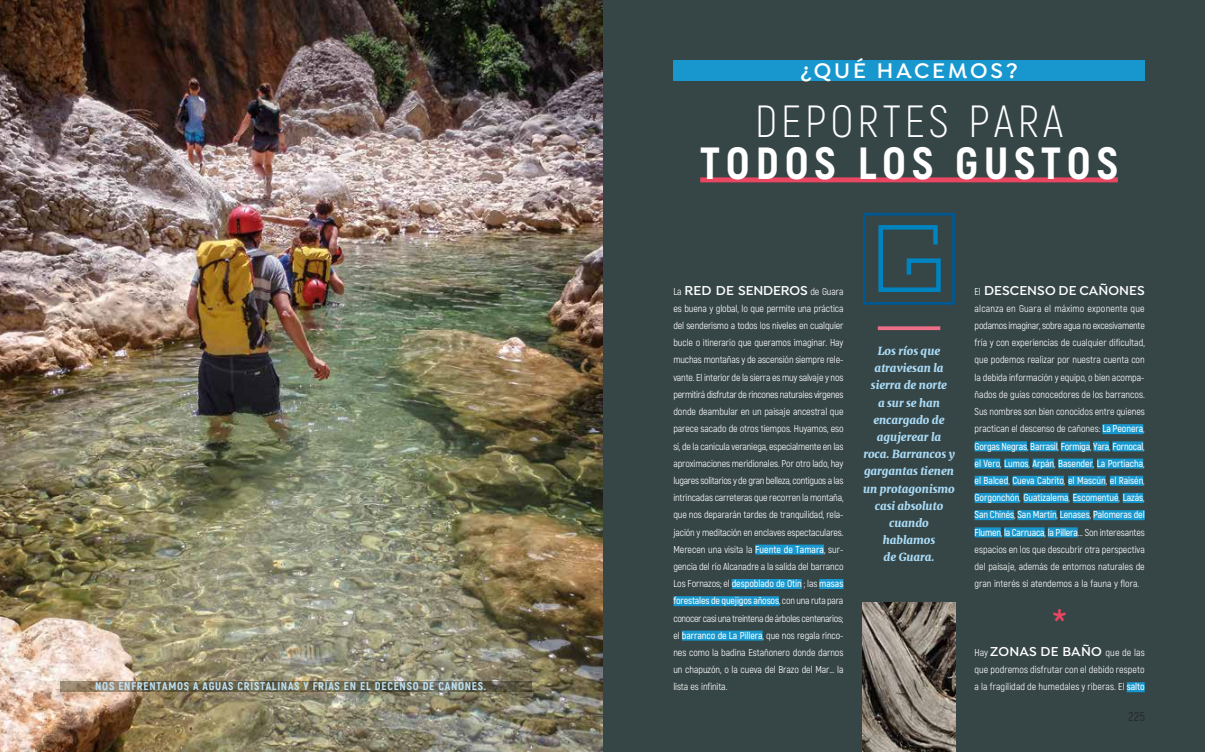
<style>
.page{position:relative;width:1205px;height:752px;background:#fff}
.page>*{position:absolute;margin:0;border:0;box-sizing:border-box;transform-origin:0 0}
.t1{font:800 45px "Akrobat";letter-spacing:.13em;color:#fff}
.t2{font:300 45px "Akrobat";letter-spacing:.09em;color:#fff}
.t3{font:600 22.5px "Isidora";letter-spacing:.13em;color:#fff}
.t4{font:600 13.75px "Isidora";letter-spacing:.005em;color:#fff}
.t5{font:300 12.5px "Akrobat";color:#1d1d1b}
.t6{font:italic 900 11.25px/17.2px "Merriweather";color:#aadbf6;text-align:center}
.t7{font:800 11.25px "Akrobat";letter-spacing:.065em;color:#bfe3f8}
.t8{font:10px/17.2px "Akrobat";color:#fff;text-align:justify}
.s1{font-family:"Akrobat";font-weight:400;font-size:10px}
.s2{font-weight:600}
.s3{font-family:"Isidora";font-weight:600;font-size:13.75px}
</style>
<div class="page">
<div style="left:602px;top:0;width:603px;height:751px;background:#364546"></div>
<div style="left:673px;top:60px;width:471px;height:21px;background:#1797cd"></div>
<div style="left:700px;top:177px;width:418px;height:5px;background:#e94662"></div>
<div style="left:755px;top:544px;width:69px;height:10px;background:#1797cd"></div>
<div style="left:732px;top:578px;width:70px;height:10px;background:#1797cd"></div>
<div style="left:819px;top:578px;width:24px;height:10px;background:#1797cd"></div>
<div style="left:673px;top:596px;width:106px;height:10px;background:#1797cd"></div>
<div style="left:682px;top:630px;width:80px;height:10px;background:#1797cd"></div>
<div style="left:1102px;top:424px;width:41px;height:10px;background:#1797cd"></div>
<div style="left:974px;top:441px;width:53px;height:10px;background:#1797cd"></div>
<div style="left:1030px;top:441px;width:27px;height:10px;background:#1797cd"></div>
<div style="left:1061px;top:441px;width:29px;height:10px;background:#1797cd"></div>
<div style="left:1093px;top:441px;width:16px;height:10px;background:#1797cd"></div>
<div style="left:1112px;top:441px;width:31px;height:10px;background:#1797cd"></div>
<div style="left:974px;top:458px;width:26px;height:10px;background:#1797cd"></div>
<div style="left:1004px;top:458px;width:24px;height:10px;background:#1797cd"></div>
<div style="left:1032px;top:458px;width:22px;height:10px;background:#1797cd"></div>
<div style="left:1058px;top:458px;width:35px;height:10px;background:#1797cd"></div>
<div style="left:1097px;top:458px;width:46px;height:10px;background:#1797cd"></div>
<div style="left:974px;top:475px;width:34px;height:10px;background:#1797cd"></div>
<div style="left:1012px;top:475px;width:52px;height:10px;background:#1797cd"></div>
<div style="left:1068px;top:475px;width:37px;height:10px;background:#1797cd"></div>
<div style="left:1110px;top:475px;width:33px;height:10px;background:#1797cd"></div>
<div style="left:974px;top:492px;width:45px;height:10px;background:#1797cd"></div>
<div style="left:1023px;top:492px;width:45px;height:10px;background:#1797cd"></div>
<div style="left:1073px;top:492px;width:45px;height:10px;background:#1797cd"></div>
<div style="left:1122px;top:492px;width:21px;height:10px;background:#1797cd"></div>
<div style="left:974px;top:510px;width:40px;height:10px;background:#1797cd"></div>
<div style="left:1017px;top:510px;width:39px;height:10px;background:#1797cd"></div>
<div style="left:1060px;top:510px;width:29px;height:10px;background:#1797cd"></div>
<div style="left:1093px;top:510px;width:51px;height:10px;background:#1797cd"></div>
<div style="left:974px;top:527px;width:27px;height:10px;background:#1797cd"></div>
<div style="left:1004px;top:527px;width:40px;height:10px;background:#1797cd"></div>
<div style="left:1048px;top:527px;width:30px;height:10px;background:#1797cd"></div>
<div style="left:1127px;top:681px;width:17px;height:10px;background:#1797cd"></div>
<div style="left:863px;top:213px;width:92px;height:91px;border:3px solid #005892"></div>
<svg style="left:878px;top:225px;width:63px;height:67px"></svg>
<img style="left:0;top:0;width:602px;height:751px">
<img style="left:863px;top:602px;width:92px;height:149px">
<svg style="left:60px;top:680px;width:471px;height:11px;background:#716952"></svg>
<svg style="left:878px;top:326px;width:62px;height:4px"></svg>
<h2 class="t3" style="left:800px;top:58px;width:219px">¿QUÉ HACEMOS?</h2>
<h1 class="t2" style="left:755px;top:95px;width:310px">DEPORTES PARA</h1>
<h1 class="t1" style="left:700px;top:134px;width:419px">TODOS LOS GUSTOS</h1>
<h3 class="t4" style="left:974px;top:282px;width:172px"><span class="s1">El</span> DESCENSO DE CAÑONES</h3>
<p class="t8" style="left:974px;top:299px;width:172px">alcanza en Guara el máximo exponente que podamos imaginar, sobre agua no excesivamente fría y con experiencias de cualquier dificultad, que podemos realizar por nuestra cuenta con la debida información y equipo, o bien acompa&shy;ñados de guías conocedores de los barrancos.<br>Sus nombres son bien conocidos entre quienes practican el descenso de cañones: <span class="s2">La Peonera</span>, <span class="s2">Gorgas Negras</span>, <span class="s2">Barrasil</span>, <span class="s2">Formiga</span>, <span class="s2">Yara</span>, <span class="s2">Fornocal</span>, <span class="s2">el Vero</span>, <span class="s2">Lumos</span>, <span class="s2">Arpán</span>, <span class="s2">Basender</span>, <span class="s2">La Portiacha</span>, <span class="s2">el Balced</span>, <span class="s2">Cueva Cabrito</span>, <span class="s2">el Mascún</span>, <span class="s2">el Raisén</span>, <span class="s2">Gorgonchón</span>, <span class="s2">Guatizalema</span>, <span class="s2">Escomentué</span>, <span class="s2">Lazás</span>, <span class="s2">San Chinés</span>, <span class="s2">San Martín</span>, <span class="s2">Lenases</span>, <span class="s2">Palomeras del Flumen</span>, <span class="s2">la Carruaca</span>, <span class="s2">la Pillera</span>... Son interesantes espacios en los que descubrir otra perspectiva del paisaje, además de entornos naturales de gran interés si atendemos a la fauna y flora.</p>
<h3 class="t4" style="left:673px;top:282px;width:172px"><span class="s1">La</span> RED DE SENDEROS <span class="s1">de Guara</span></h3>
<p class="t8" style="left:673px;top:299px;width:172px">es buena y global, lo que permite una práctica del senderismo a todos los niveles en cualquier bucle o itinerario que queramos imaginar. Hay muchas montañas y de ascensión siempre rele&shy;vante. El interior de la sierra es muy salvaje y nos permitirá disfrutar de rincones naturales vírgenes donde deambular en un paisaje ancestral que parece sacado de otros tiempos. Huyamos, eso sí, de la canícula veraniega, especialmente en las aproximaciones meridionales. Por otro lado, hay lugares solitarios y de gran belleza, contiguos a las intrincadas carreteras que recorren la montaña, que nos depararán tardes de tranquilidad, rela&shy;jación y meditación en enclaves espectaculares.<br>Merecen una visita la <span class="s2">Fuente de Tamara</span>, sur&shy;gencia del río Alcanadre a la salida del barranco Los Fornazos; el <span class="s2">despoblado de Otín</span> ; las <span class="s2">masas forestales de quejigos añosos</span>, con una ruta para conocer casi una treintena de árboles centenarios; el <span class="s2">barranco de La Pillera</span>, que nos regala rinco&shy;nes como la badina Estañonero donde darnos un chapuzón, o la cueva del Brazo del Mar… la lista es infinita.</p>
<p class="t6" style="left:863px;top:342px;width:93px">Los ríos que atraviesan la sierra de norte<br>a sur se han encargado de agujerear la roca. Barrancos y gargantas tienen un protagonismo casi absoluto cuando hablamos<br>de Guara.</p>
<p class="t8" style="left:974px;top:643px;width:172px">Hay <span class="s3">ZONAS DE BAÑO</span> que de las que podremos disfrutar con el debido respeto</p>
<p class="t7" style="left:95px;top:678px;width:392px">NOS ENFRENTAMOS A AGUAS CRISTALINAS Y FRÍAS EN EL DECENSO DE CAÑONES.</p>
<p class="t8" style="left:974px;top:678px;width:172px">a la fragilidad de humedales y riberas. El <span class="s2">salto</span></p>
<p class="t5" style="left:1128px;top:708px;width:18px">225</p>
</div>
